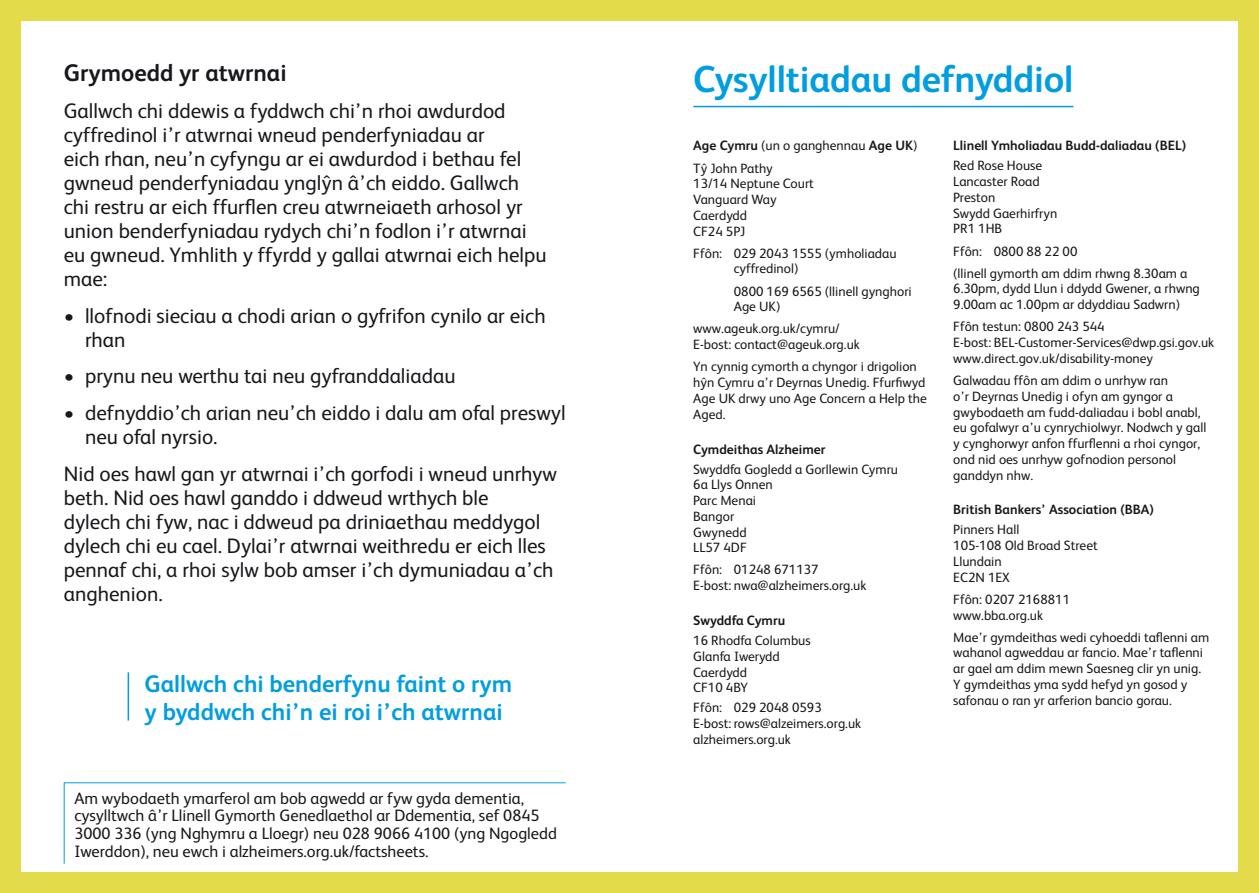
<style>
.page{position:relative;width:1259px;height:893px;background:#fff}
.page>*{position:absolute;margin:0;border:0;box-sizing:border-box;transform-origin:0 0}
.t1{font:700 37.5px "FS Albert";letter-spacing:-.005em;color:#009ee0}
.t2{font:700 24px/28.5px "FS Albert";color:#009ee0}
.t3{font:700 24px "FS Albert";color:#1a171c}
.t4{font:21px/24px "FS Albert";color:#1a171c}
.t5{font:16.5px/17.9px "FS Albert";color:#1a171c}
.t6{font:13.5px/15.8px "FS Albert";color:#1a171c}
.t7{font:700 13.5px "FS Albert";color:#1a171c}
.s1{font-weight:700}
</style>
<div class="page">
<div style="left:0;top:0;width:630px;height:893px;background:#e3db4a"></div>
<div style="left:21px;top:21px;width:609px;height:851px;background:#fff"></div>
<div style="left:629px;top:0;width:630px;height:893px;background:#e3db4a"></div>
<div style="left:629px;top:21px;width:608px;height:851px;background:#fff"></div>
<hr style="left:128px;top:672px;width:1px;height:48px;background:#009ee0">
<hr style="left:693px;top:106px;width:380px;height:1px;background:#009ee0">
<svg style="left:63px;top:782px;width:503px;height:82px"></svg>
<h2 class="t3" style="left:64px;top:59px;width:224px">Grymoedd yr atwrnai</h2>
<p class="t4" style="left:64px;top:99px;width:484px">Gallwch chi ddewis a fyddwch chi’n rhoi awdurdod cyffredinol i’r atwrnai wneud penderfyniadau ar<br>eich rhan, neu’n cyfyngu ar ei awdurdod i bethau fel gwneud penderfyniadau ynglŷn â’ch eiddo. Gallwch chi restru ar eich ffurflen creu atwrneiaeth arhosol yr union benderfyniadau rydych chi’n fodlon i’r atwrnai eu gwneud. Ymhlith y ffyrdd y gallai atwrnai eich helpu mae:</p>
<h3 class="t4" style="left:85px;top:303px;width:462px;text-indent:-21px">• llofnodi sieciau a chodi arian o gyfrifon cynilo ar eich rhan</h3>
<h3 class="t4" style="left:64px;top:364px;width:393px">• prynu neu werthu tai neu gyfranddaliadau</h3>
<h3 class="t4" style="left:85px;top:401px;width:482px;text-indent:-21px">• defnyddio’ch arian neu’ch eiddo i dalu am ofal preswyl neu ofal nyrsio.</h3>
<p class="t4" style="left:64px;top:462px;width:494px">Nid oes hawl gan yr atwrnai i’ch gorfodi i wneud unrhyw beth. Nid oes hawl ganddo i ddweud wrthych ble<br>dylech chi fyw, nac i ddweud pa driniaethau meddygol dylech chi eu cael. Dylai’r atwrnai weithredu er eich lles pennaf chi, a rhoi sylw bob amser i’ch dymuniadau a’ch anghenion.</p>
<h2 class="t2" style="left:145px;top:669px;width:369px">Gallwch chi benderfynu faint o rym y byddwch chi’n ei roi i’ch atwrnai</h2>
<p class="t5" style="left:74px;top:789px;width:484px">Am wybodaeth ymarferol am bob agwedd ar fyw gyda dementia, cysylltwch â’r Llinell Gymorth Genedlaethol ar Ddementia, sef 0845<br>3000 336 (yng Nghymru a Lloegr) neu 028 9066 4100 (yng Ngogledd Iwerddon), neu ewch i alzheimers.org.uk/factsheets.</p>
<h1 class="t1" style="left:693px;top:58px;width:382px">Cysylltiadau defnyddiol</h1>
<p class="t6" style="left:693px;top:135px;width:226px;line-height:22.2px"><span class="s1">Age Cymru</span> (un o ganghennau <span class="s1">Age UK</span>)<br>Tŷ John Pathy</p>
<p class="t6" style="left:693px;top:176px;width:122px">13/14 Neptune Court<br>Vanguard Way<br>Caerdydd<br>CF24 5PJ</p>
<p class="t6" style="left:734px;top:245px;width:164px;text-indent:-40px">Ffôn: 029 2043 1555 (ymholiadau cyffredinol)</p>
<p class="t6" style="left:734px;top:283px;width:179px">0800 169 6565 (llinell gynghori<br>Age UK)</p>
<p class="t6" style="left:693px;top:321px;width:168px">www.ageuk.org.uk/cymru/<br>E-bost: contact@ageuk.org.uk</p>
<p class="t6" style="left:693px;top:359px;width:235px">Yn cynnig cymorth a chyngor i drigolion hŷn Cymru a’r Deyrnas Unedig. Ffurfiwyd<br>Age UK drwy uno Age Concern a Help the<br>Aged.</p>
<p class="t7" style="left:693px;top:441px;width:134px">Cymdeithas Alzheimer</p>
<p class="t6" style="left:693px;top:461px;width:206px">Swyddfa Gogledd a Gorllewin Cymru<br>6a Llys Onnen<br>Parc Menai<br>Bangor<br>Gwynedd<br>LL57 4DF</p>
<p class="t6" style="left:693px;top:562px;width:175px">Ffôn: 01248 671137<br>E-bost: nwa@alzheimers.org.uk</p>
<p class="t7" style="left:693px;top:613px;width:93px">Swyddfa Cymru</p>
<p class="t6" style="left:693px;top:633px;width:119px">16 Rhodfa Columbus<br>Glanfa Iwerydd<br>Caerdydd<br>CF10 4BY</p>
<p class="t6" style="left:693px;top:700px;width:169px">Ffôn: 029 2048 0593<br>E-bost: rows@alzeimers.org.uk alzheimers.org.uk</p>
<p class="t7" style="left:953px;top:138px;width:234px">Llinell Ymholiadau Budd-daliadau (BEL)</p>
<p class="t6" style="left:953px;top:158px;width:106px">Red Rose House<br>Lancaster Road<br>Preston<br>Swydd Gaerhirfryn<br>PR1 1HB</p>
<p class="t6" style="left:953px;top:240px;width:236px;line-height:22.2px">Ffôn: 0800 88 22 00<br>(llinell gymorth am ddim rhwng 8.30am a</p>
<p class="t6" style="left:953px;top:281px;width:248px">6.30pm, dydd Llun i ddydd Gwener, a rhwng<br>9.00am ac 1.00pm ar ddyddiau Sadwrn)</p>
<p class="t6" style="left:953px;top:319px;width:262px">Ffôn testun: 0800 243 544<br>E-bost: BEL-Customer-Services@dwp.gsi.gov.uk www.direct.gov.uk/disability-money</p>
<p class="t6" style="left:953px;top:372px;width:255px">Galwadau ffôn am ddim o unrhyw ran<br>o’r Deyrnas Unedig i ofyn am gyngor a gwybodaeth am fudd-daliadau i bobl anabl, eu gofalwyr a’u cynrychiolwyr. Nodwch y gall y cynghorwyr anfon ffurflenni a rhoi cyngor, ond nid oes unrhyw gofnodion personol ganddyn nhw.</p>
<p class="t7" style="left:953px;top:502px;width:202px">British Bankers’ Association (BBA)</p>
<p class="t6" style="left:953px;top:522px;width:146px">Pinners Hall<br>105-108 Old Broad Street<br>Llundain<br>EC2N 1EX</p>
<p class="t6" style="left:953px;top:591px;width:118px">Ffôn: 0207 2168811 www.bba.org.uk</p>
<p class="t6" style="left:953px;top:629px;width:257px">Mae’r gymdeithas wedi cyhoeddi taflenni am wahanol agweddau ar fancio. Mae’r taflenni ar gael am ddim mewn Saesneg clir yn unig.<br>Y gymdeithas yma sydd hefyd yn gosod y safonau o ran yr arferion bancio gorau.</p>
</div>
